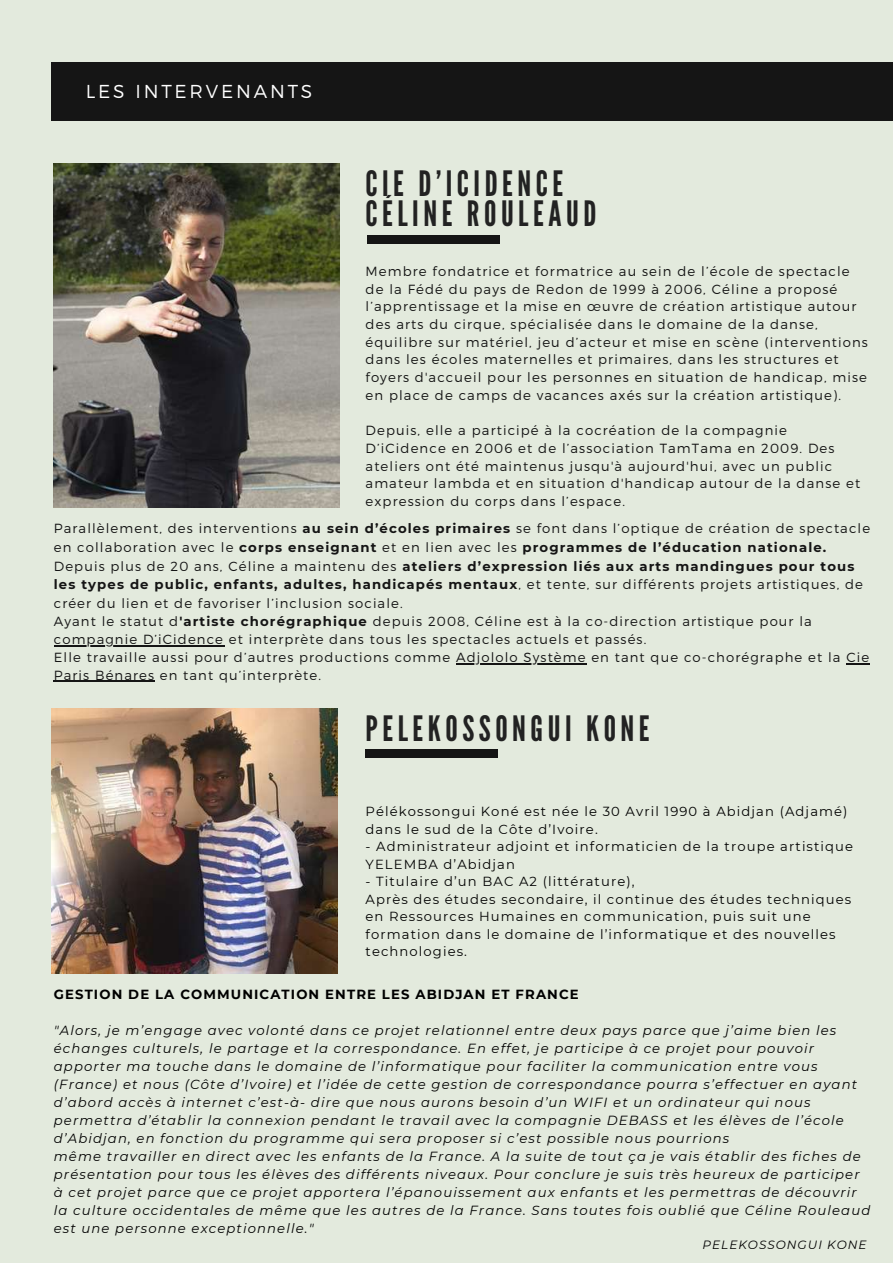
<style>
.page{position:relative;width:893px;height:1264px;background:#fff}
.page>*{position:absolute;margin:0;border:0;box-sizing:border-box;transform-origin:0 0}
.t1{font:34.95px/30.3px "League Gothic";letter-spacing:.13em;color:#222}
.t2{font:300 18.75px "Montserrat";letter-spacing:.15em;color:#fff}
.t3{font:300 13.2px/17.7px "Montserrat";letter-spacing:.085em;color:#151515}
.t4{font:italic 13.2px/18px "Montserrat";letter-spacing:.085em;color:#000}
.t5{font:13.2px/17.4px "Montserrat";letter-spacing:.085em;color:#000}
.t6{font:700 13.2px "Montserrat";letter-spacing:.085em;color:#000}
.t7{font:italic 12px "Montserrat";letter-spacing:.085em;color:#000}
.s1{font-weight:700}
</style>
<div class="page">
<div style="left:0;top:0;width:892px;height:1262px;background:#e3eadd"></div>
<div style="left:52px;top:62px;width:840px;height:59px;background:#151515"></div>
<img style="left:54px;top:163px;width:285px;height:344px">
<div style="left:367px;top:235px;width:133px;height:8px;background:#151515"></div>
<img style="left:52px;top:708px;width:285px;height:265px">
<div style="left:365px;top:750px;width:133px;height:7px;background:#151515"></div>
<hr style="left:54px;top:645px;width:170px;height:1px;background:#151515">
<hr style="left:456px;top:663px;width:130px;height:1px;background:#151515">
<svg style="left:846px;top:663px;width:24px;height:1px"></svg>
<hr style="left:54px;top:681px;width:101px;height:1px;background:#151515">
<h2 class="t2" style="left:86px;top:80px;width:228px">LES INTERVENANTS</h2>
<h1 class="t1" style="left:365px;top:169px;width:232px">CIE D’ICIDENCE<br>CÉLINE ROULEAUD</h1>
<p class="t3" style="left:365px;top:262px;width:504px">Membre fondatrice et formatrice au sein de l’école de spectacle de la Fédé du pays de Redon de 1999 à 2006, Céline a proposé l’apprentissage et la mise en œuvre de création artistique autour des arts du cirque, spécialisée dans le domaine de la danse, équilibre sur matériel, jeu d’acteur et mise en scène (interventions dans les écoles maternelles et primaires, dans les structures et foyers d'accueil pour les personnes en situation de handicap, mise en place de camps de vacances axés sur la création artistique).</p>
<p class="t3" style="left:365px;top:421px;width:496px">Depuis, elle a participé à la cocréation de la compagnie D’iCidence en 2006 et de l’association TamTama en 2009. Des ateliers ont été maintenus jusqu'à aujourd'hui, avec un public amateur lambda et en situation d'handicap autour de la danse et expression du corps dans l’espace.</p>
<p class="t3" style="left:54px;top:518px;width:817px;line-height:18.3px">Parallèlement, des interventions <span class="s1">au sein d’écoles primaires</span> se font dans l’optique de création de spectacle en collaboration avec le <span class="s1">corps enseignant</span> et en lien avec les <span class="s1">programmes de l’éducation nationale.<br></span>Depuis plus de 20 ans, Céline a maintenu des <span class="s1">ateliers d’expression liés aux arts mandingues pour tous les types de public, enfants, adultes, handicapés mentaux</span>, et tente, sur différents projets artistiques, de créer du lien et de favoriser l’inclusion sociale.<br>Ayant le statut d<span class="s1">'artiste chorégraphique</span> depuis 2008, Céline est à la co-direction artistique pour la compagnie D’iCidence et interprète dans tous les spectacles actuels et passés.<br>Elle travaille aussi pour d’autres productions comme Adjololo Système en tant que co-chorégraphe et la Cie Paris Bénares en tant qu’interprète.</p>
<h1 class="t1" style="left:365px;top:714px;width:285px">PELEKOSSONGUI KONE</h1>
<p class="t5" style="left:365px;top:803px;width:483px">Pélékossongui Koné est née le 30 Avril 1990 à Abidjan (Adjamé) dans le sud de la Côte d’Ivoire.</p>
<p class="t5" style="left:365px;top:838px;width:489px">- Administrateur adjoint et informaticien de la troupe artistique<br>YELEMBA d’Abidjan</p>
<p class="t5" style="left:365px;top:872px;width:487px">- Titulaire d’un BAC A2 (littérature),<br>Après des études secondaire, il continue des études techniques en Ressources Humaines en communication, puis suit une formation dans le domaine de l’informatique et des nouvelles technologies.</p>
<p class="t6" style="left:54px;top:986px;width:526px">GESTION DE LA COMMUNICATION ENTRE LES ABIDJAN ET FRANCE</p>
<p class="t4" style="left:54px;top:1021px;width:817px">"Alors, je m’engage avec volonté dans ce projet relationnel entre deux pays parce que j’aime bien les échanges culturels, le partage et la correspondance. En effet, je participe à ce projet pour pouvoir apporter ma touche dans le domaine de l’informatique pour faciliter la communication entre vous (France) et nous (Côte d’Ivoire) et l’idée de cette gestion de correspondance pourra s’effectuer en ayant d’abord accès à internet c’est-à- dire que nous aurons besoin d’un WIFI et un ordinateur qui nous permettra d’établir la connexion pendant le travail avec la compagnie DEBASS et les élèves de l’école d’Abidjan, en fonction du programme qui sera proposer si c’est possible nous pourrions<br>même travailler en direct avec les enfants de la France. A la suite de tout ça je vais établir des fiches de présentation pour tous les élèves des différents niveaux. Pour conclure je suis très heureux de participer à cet projet parce que ce projet apportera l’épanouissement aux enfants et les permettras de découvrir la culture occidentales de même que les autres de la France. Sans toutes fois oublié que Céline Rouleaud est une personne exceptionnelle."</p>
<p class="t7" style="left:702px;top:1236px;width:165px">PELEKOSSONGUI KONE</p>
</div>
